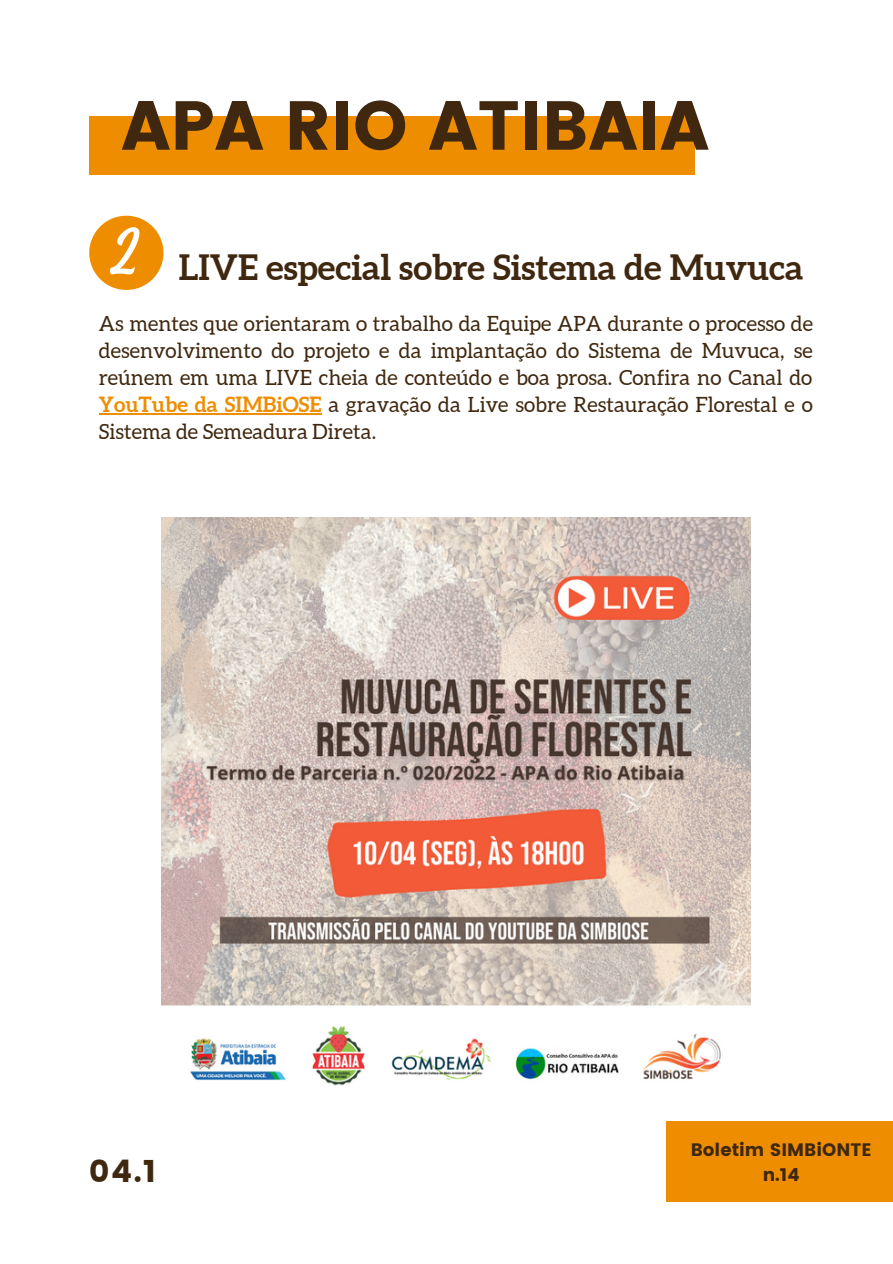
<style>
.page{position:relative;width:893px;height:1264px;background:#fff}
.page>*{position:absolute;margin:0;border:0;box-sizing:border-box;transform-origin:0 0}
.t1{font:69.15px "Poppins";color:#3f280f}
.t2{font:700 34.95px "Aleo";color:#3f280f}
.t3{font:31.05px "Poppins";color:#3f280f}
.t4{font:21px/27px "Aleo";color:#3f280f;text-align:justify}
.t5{font:18px/24.8px "Poppins";color:#3f280f;text-align:center}
.s1{font-weight:700;color:#ef8d01}
</style>
<div class="page">
<div style="left:665px;top:1120px;width:227px;height:81px;background:#ef8d01"></div>
<div style="left:89px;top:116px;width:605px;height:59px;background:#ef8d01"></div>
<svg style="left:89px;top:216px;width:74px;height:74px"></svg>
<img style="left:161px;top:518px;width:589px;height:568px">
<hr style="left:99px;top:413px;width:222px;height:1px;background:#ef8d01">
<h1 class="t1" style="left:121px;top:85px;width:589px">APA RIO ATIBAIA</h1>
<h2 class="t2" style="left:179px;top:248px;width:626px">LIVE especial sobre Sistema de Muvuca</h2>
<p class="t4" style="left:99px;top:310px;width:715px">As mentes que orientaram o trabalho da Equipe APA durante o processo de desenvolvimento do projeto e da implantação do Sistema de Muvuca, se reúnem em uma LIVE cheia de conteúdo e boa prosa. Confira no Canal do <span class="s1">YouTube da SIMBiOSE</span> a gravação da Live sobre Restauração Florestal e o Sistema de Semeadura Direta.</p>
<h3 class="t3" style="left:89px;top:1153px;width:68px">04.1</h3>
<p class="t5" style="left:690px;top:1137px;width:182px">Boletim SIMBiONTE n.14</p>
</div>
